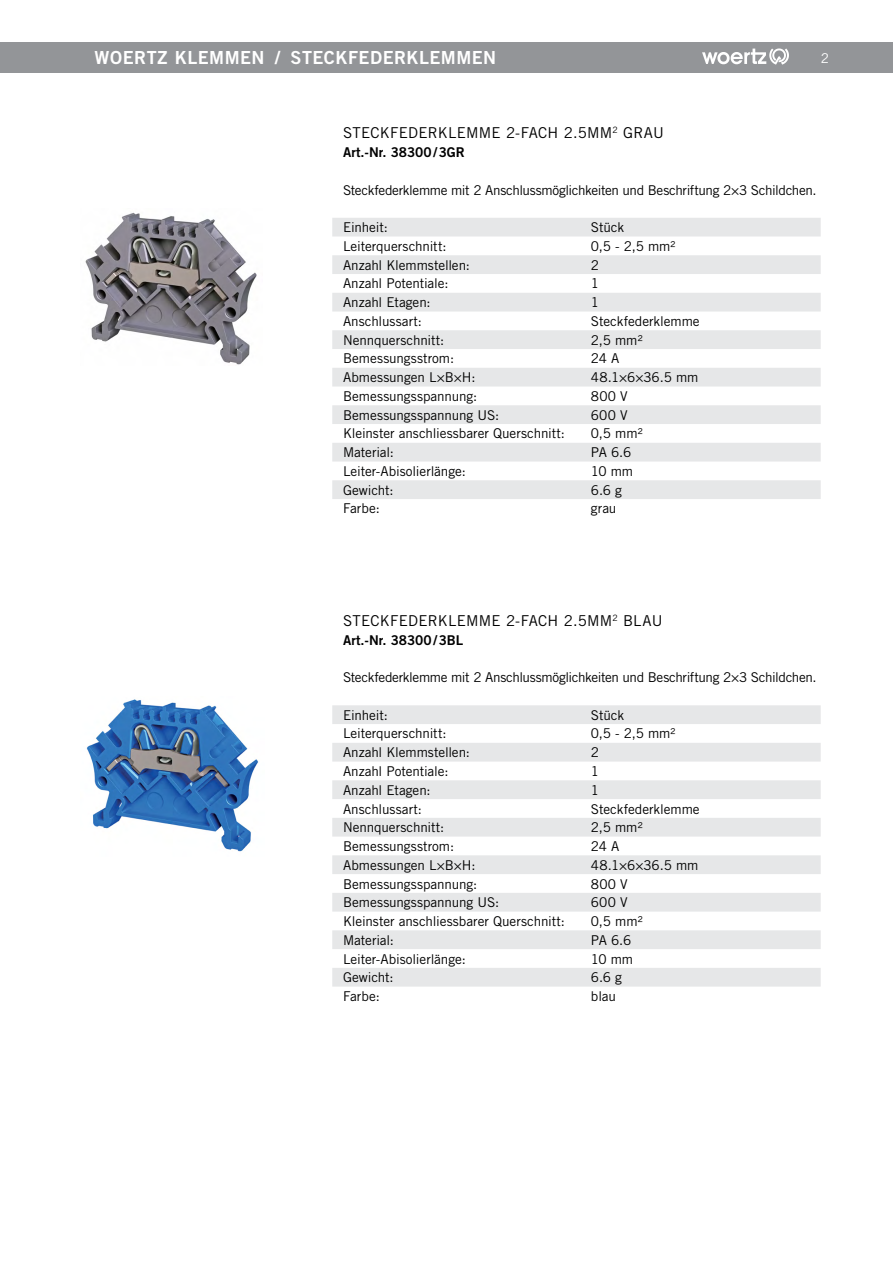
<style>
.page{position:relative;width:893px;height:1263px;background:#fff}
.page>*{position:absolute;margin:0;border:0;box-sizing:border-box;transform-origin:0 0}
.t1{font:18px "Trade Gothic LT Std Bd 2";letter-spacing:.03em;color:#fff}
.t2{font:15px "Trade Gothic LT Std";letter-spacing:.015em;color:#000}
.t3{font:13.5px "Trade Gothic LT Std";letter-spacing:-.005em;color:#000}
.t4{font:13.5px "Trade Gothic LT Std Bd 2";letter-spacing:-.005em;color:#000}
.t5{font:13.5px "Trade Gothic LT Std";color:#fff}
</style>
<div class="page">
<div style="left:0;top:43px;width:893px;height:30px;background:#939598"></div>
<svg style="left:702px;top:48px;width:87px;height:17px"></svg>
<div style="left:332px;top:218px;width:489px;height:18px;background:#e6e7e8"></div>
<div style="left:332px;top:255px;width:489px;height:19px;background:#e6e7e8"></div>
<div style="left:332px;top:293px;width:489px;height:18px;background:#e6e7e8"></div>
<div style="left:332px;top:330px;width:489px;height:19px;background:#e6e7e8"></div>
<div style="left:332px;top:368px;width:489px;height:18px;background:#e6e7e8"></div>
<div style="left:332px;top:405px;width:489px;height:19px;background:#e6e7e8"></div>
<div style="left:332px;top:443px;width:489px;height:18px;background:#e6e7e8"></div>
<div style="left:332px;top:480px;width:489px;height:19px;background:#e6e7e8"></div>
<div style="left:332px;top:705px;width:489px;height:19px;background:#e6e7e8"></div>
<div style="left:332px;top:743px;width:489px;height:18px;background:#e6e7e8"></div>
<div style="left:332px;top:780px;width:489px;height:19px;background:#e6e7e8"></div>
<div style="left:332px;top:818px;width:489px;height:18px;background:#e6e7e8"></div>
<div style="left:332px;top:855px;width:489px;height:19px;background:#e6e7e8"></div>
<div style="left:332px;top:893px;width:489px;height:18px;background:#e6e7e8"></div>
<div style="left:332px;top:930px;width:489px;height:19px;background:#e6e7e8"></div>
<div style="left:332px;top:968px;width:489px;height:18px;background:#e6e7e8"></div>
<img style="left:85px;top:212px;width:172px;height:153px">
<img style="left:86px;top:699px;width:172px;height:153px">
<h1 class="t1" style="left:95px;top:46px;width:158px">WOERTZ KLEMMEN</h1>
<h1 class="t1" style="left:275px;top:46px;width:120px">/ STECKFEDERKLE</h1>
<h1 class="t1" style="left:441px;top:46px;width:43px">MMEN</h1>
<p class="t5" style="left:821px;top:50px;width:10px">2</p>
<p class="t2" style="left:343px;top:124px;width:322px">SteckfederKlemme 2-Fach 2.5mm<sup>2</sup> grau</p>
<p class="t4" style="left:343px;top:144px;width:123px">ART.-NR. 38300/3GR</p>
<p class="t3" style="left:343px;top:182px;width:475px">Steckfederklemme mit 2 Anschlussmöglichkeiten und Beschriftung 2×3 Schildchen.</p>
<p class="t3" style="left:343px;top:219px;width:46px">Einheit:</p>
<p class="t3" style="left:591px;top:219px;width:35px">Stück</p>
<p class="t3" style="left:343px;top:238px;width:105px">Leiterquerschnitt:</p>
<p class="t3" style="left:591px;top:238px;width:86px">0,5 - 2,5 mm²</p>
<p class="t3" style="left:343px;top:257px;width:129px">Anzahl Klemmstellen:</p>
<p class="t3" style="left:591px;top:257px;width:10px">2</p>
<p class="t3" style="left:343px;top:275px;width:107px">Anzahl Potentiale:</p>
<p class="t3" style="left:591px;top:275px;width:10px">1</p>
<p class="t3" style="left:343px;top:294px;width:89px">Anzahl Etagen:</p>
<p class="t3" style="left:591px;top:294px;width:10px">1</p>
<p class="t3" style="left:343px;top:313px;width:80px">Anschlussart:</p>
<p class="t3" style="left:591px;top:313px;width:110px">Steckfederklemme</p>
<p class="t3" style="left:343px;top:332px;width:103px">Nennquerschnitt:</p>
<p class="t3" style="left:591px;top:332px;width:53px">2,5 mm²</p>
<p class="t3" style="left:343px;top:350px;width:113px">Bemessungsstrom:</p>
<p class="t3" style="left:591px;top:350px;width:29px">24 A</p>
<p class="t3" style="left:343px;top:369px;width:134px">Abmessungen L×B×H :</p>
<p class="t3" style="left:591px;top:369px;width:109px">48.1×6×36.5 mm</p>
<p class="t3" style="left:343px;top:388px;width:136px">Bemessungsspannung:</p>
<p class="t3" style="left:591px;top:388px;width:38px">800 V</p>
<p class="t3" style="left:343px;top:407px;width:158px">Bemessungsspannung U S:</p>
<p class="t3" style="left:591px;top:407px;width:38px">600 V</p>
<p class="t3" style="left:343px;top:425px;width:223px">Kleinster anschliessbarer Querschnitt:</p>
<p class="t3" style="left:591px;top:425px;width:53px">0,5 mm²</p>
<p class="t3" style="left:343px;top:444px;width:53px">Material:</p>
<p class="t3" style="left:591px;top:444px;width:42px">PA 6.6</p>
<p class="t3" style="left:343px;top:463px;width:124px">Leiter-Abisolierlänge:</p>
<p class="t3" style="left:591px;top:463px;width:44px">10 mm</p>
<p class="t3" style="left:343px;top:482px;width:52px">Gewicht:</p>
<p class="t3" style="left:591px;top:482px;width:33px">6.6 g</p>
<p class="t3" style="left:343px;top:500px;width:38px">Farbe:</p>
<p class="t3" style="left:591px;top:500px;width:27px">grau</p>
<p class="t2" style="left:343px;top:611px;width:321px">SteckfederKlemme 2-Fach 2.5mm<sup>2</sup> blau</p>
<p class="t4" style="left:343px;top:631px;width:122px">ART.-NR. 38300/3BL</p>
<p class="t3" style="left:343px;top:669px;width:475px">Steckfederklemme mit 2 Anschlussmöglichkeiten und Beschriftung 2×3 Schildchen.</p>
<p class="t3" style="left:343px;top:707px;width:46px">Einheit:</p>
<p class="t3" style="left:591px;top:707px;width:35px">Stück</p>
<p class="t3" style="left:343px;top:725px;width:105px">Leiterquerschnitt:</p>
<p class="t3" style="left:591px;top:725px;width:86px">0,5 - 2,5 mm²</p>
<p class="t3" style="left:343px;top:744px;width:129px">Anzahl Klemmstellen:</p>
<p class="t3" style="left:591px;top:744px;width:10px">2</p>
<p class="t3" style="left:343px;top:763px;width:107px">Anzahl Potentiale:</p>
<p class="t3" style="left:591px;top:763px;width:10px">1</p>
<p class="t3" style="left:343px;top:782px;width:89px">Anzahl Etagen:</p>
<p class="t3" style="left:591px;top:782px;width:10px">1</p>
<p class="t3" style="left:343px;top:800px;width:80px">Anschlussart:</p>
<p class="t3" style="left:591px;top:800px;width:110px">Steckfederklemme</p>
<p class="t3" style="left:343px;top:819px;width:103px">Nennquerschnitt:</p>
<p class="t3" style="left:591px;top:819px;width:53px">2,5 mm²</p>
<p class="t3" style="left:343px;top:838px;width:113px">Bemessungsstrom:</p>
<p class="t3" style="left:591px;top:838px;width:29px">24 A</p>
<p class="t3" style="left:343px;top:857px;width:134px">Abmessungen L×B×H :</p>
<p class="t3" style="left:591px;top:857px;width:109px">48.1×6×36.5 mm</p>
<p class="t3" style="left:343px;top:875px;width:136px">Bemessungsspannung:</p>
<p class="t3" style="left:591px;top:875px;width:38px">800 V</p>
<p class="t3" style="left:343px;top:894px;width:158px">Bemessungsspannung U S:</p>
<p class="t3" style="left:591px;top:894px;width:38px">600 V</p>
<p class="t3" style="left:343px;top:913px;width:223px">Kleinster anschliessbarer Querschnitt:</p>
<p class="t3" style="left:591px;top:913px;width:53px">0,5 mm²</p>
<p class="t3" style="left:343px;top:932px;width:53px">Material:</p>
<p class="t3" style="left:591px;top:932px;width:42px">PA 6.6</p>
<p class="t3" style="left:343px;top:950px;width:124px">Leiter-Abisolierlänge:</p>
<p class="t3" style="left:591px;top:950px;width:44px">10 mm</p>
<p class="t3" style="left:343px;top:969px;width:52px">Gewicht:</p>
<p class="t3" style="left:591px;top:969px;width:33px">6.6 g</p>
<p class="t3" style="left:343px;top:988px;width:38px">Farbe:</p>
<p class="t3" style="left:591px;top:988px;width:27px">blau</p>
</div>
